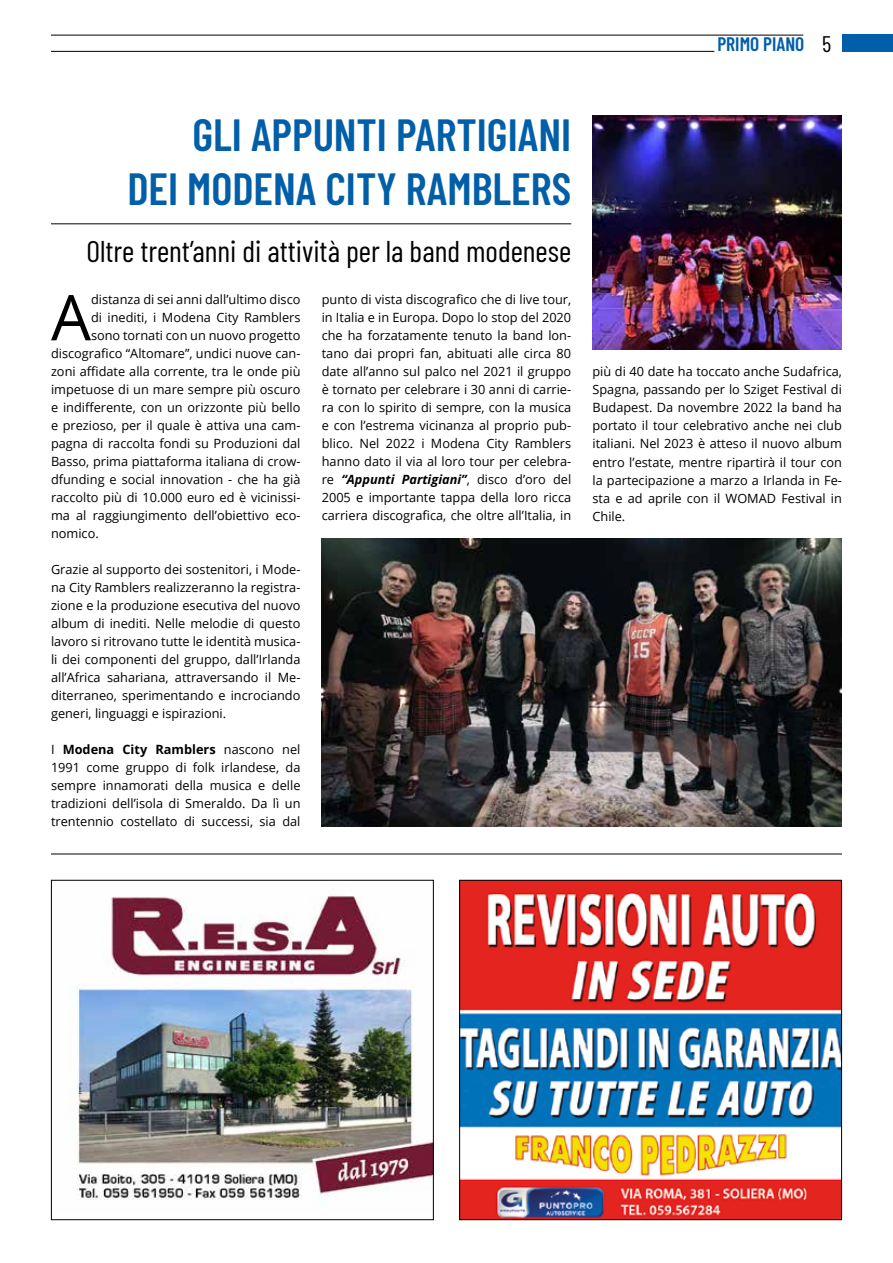
<style>
.page{position:relative;width:893px;height:1263px;background:#fff}
.page>*{position:absolute;margin:0;border:0;box-sizing:border-box;transform-origin:0 0}
.t1{font:63.15px "Open Sans";color:#000}
.t2{font:600 45px/54px "Barlow Condensed";color:#005fa8;text-align:right}
.t3{font:30px "Barlow Condensed";color:#000}
.t4{font:600 19.5px "Barlow Condensed";color:#005fa8}
.t5{font:12.75px/18px "Open Sans";color:#000;text-align:justify}
.s1{font-weight:400;font-size:22.5px;color:#000}
.s2{font-weight:700}
.s3{font-weight:700;font-style:italic}
</style>
<div class="page">
<img style="left:461px;top:882px;width:379px;height:336px">
<div style="left:459px;top:880px;width:383px;height:340px;border:1px solid #000"></div>
<img style="left:75px;top:889px;width:357px;height:311px">
<div style="left:51px;top:880px;width:383px;height:340px;border:1px solid #000"></div>
<hr style="left:51px;top:854px;width:791px;height:1px;background:#000">
<hr style="left:51px;top:35px;width:752px;height:1px;background:#000">
<hr style="left:51px;top:51px;width:663px;height:1px;background:#000">
<div style="left:842px;top:35px;width:51px;height:17px;background:#005fa8"></div>
<hr style="left:51px;top:223px;width:520px;height:1px;background:#000">
<img style="left:592px;top:115px;width:250px;height:234px">
<img style="left:322px;top:538px;width:520px;height:288px">
<h3 class="t4" style="left:717px;top:31px;width:115px">PRIMO PIANO <span class="s1">5</span></h3>
<h2 class="t2" style="left:127px;top:105px;width:445px">GLI APPUNTI PARTIGIANI<br>DEI MODENA CITY RAMBLERS</h2>
<h3 class="t3" style="left:86px;top:230px;width:486px">Oltre trent’anni di attività per la band modenese</h3>
<h1 class="t1" style="left:51px;top:274px;width:41px">A</h1>
<p class="t5" style="left:91px;top:290px;width:211px">distanza di sei anni dall’ultimo disco</p>
<p class="t5" style="left:91px;top:308px;width:211px">di inediti, i Modena City Ramblers</p>
<p class="t5" style="left:91px;top:326px;width:211px">sono tornati con un nuovo progetto</p>
<p class="t5" style="left:51px;top:344px;width:251px">discografico “Altomare”, undici nuove can-</p>
<p class="t5" style="left:51px;top:362px;width:251px">zoni affidate alla corrente, tra le onde più</p>
<p class="t5" style="left:51px;top:380px;width:251px">impetuose di un mare sempre più oscuro</p>
<p class="t5" style="left:51px;top:398px;width:251px">e indifferente, con un orizzonte più bello</p>
<p class="t5" style="left:51px;top:416px;width:251px">e prezioso, per il quale è attiva una cam-</p>
<p class="t5" style="left:51px;top:434px;width:251px">pagna di raccolta fondi su Produzioni dal</p>
<p class="t5" style="left:51px;top:452px;width:251px">Basso, prima piattaforma italiana di crow-</p>
<p class="t5" style="left:51px;top:470px;width:251px">dfunding e social innovation - che ha già</p>
<p class="t5" style="left:51px;top:488px;width:251px">raccolto più di 10.000 euro ed è vicinissi-</p>
<p class="t5" style="left:51px;top:506px;width:251px">ma al raggiungimento dell’obiettivo eco-</p>
<p class="t5" style="left:51px;top:524px;width:49px">nomico.</p>
<p class="t5" style="left:51px;top:560px;width:251px">Grazie al supporto dei sostenitori, i Mode&shy;na City Ramblers realizzeranno la registra&shy;zione e la produzione esecutiva del nuovo album di inediti. Nelle melodie di questo lavoro si ritrovano tutte le identità musica&shy;li dei componenti del gruppo, dall’Irlanda all’Africa sahariana, attraversando il Me&shy;diterraneo, sperimentando e incrociando generi, linguaggi e ispirazioni.</p>
<p class="t5" style="left:51px;top:740px;width:251px">I <span class="s2">Modena City Ramblers</span> nascono nel 1991 come gruppo di folk irlandese, da sempre innamorati della musica e delle tradizioni dell’isola di Smeraldo. Da lì un trentennio costellato di successi, sia dal</p>
<p class="t5" style="left:322px;top:290px;width:251px">punto di vista discografico che di live tour, in Italia e in Europa. Dopo lo stop del 2020 che ha forzatamente tenuto la band lon&shy;tano dai propri fan, abituati alle circa 80 date all’anno sul palco nel 2021 il gruppo è tornato per celebrare i 30 anni di carrie&shy;ra con lo spirito di sempre, con la musica e con l’estrema vicinanza al proprio pub&shy;blico. Nel 2022 i Modena City Ramblers hanno dato il via al loro tour per celebra&shy;re <span class="s3">“Appunti Partigiani”</span>, disco d’oro del 2005 e importante tappa della loro ricca carriera discografica, che oltre all’Italia, in</p>
<p class="t5" style="left:592px;top:362px;width:251px">più di 40 date ha toccato anche Sudafrica, Spagna, passando per lo Sziget Festival di Budapest. Da novembre 2022 la band ha portato il tour celebrativo anche nei club italiani. Nel 2023 è atteso il nuovo album entro l’estate, mentre ripartirà il tour con la partecipazione a marzo a Irlanda in Fe&shy;sta e ad aprile con il WOMAD Festival in Chile.</p>
</div>
